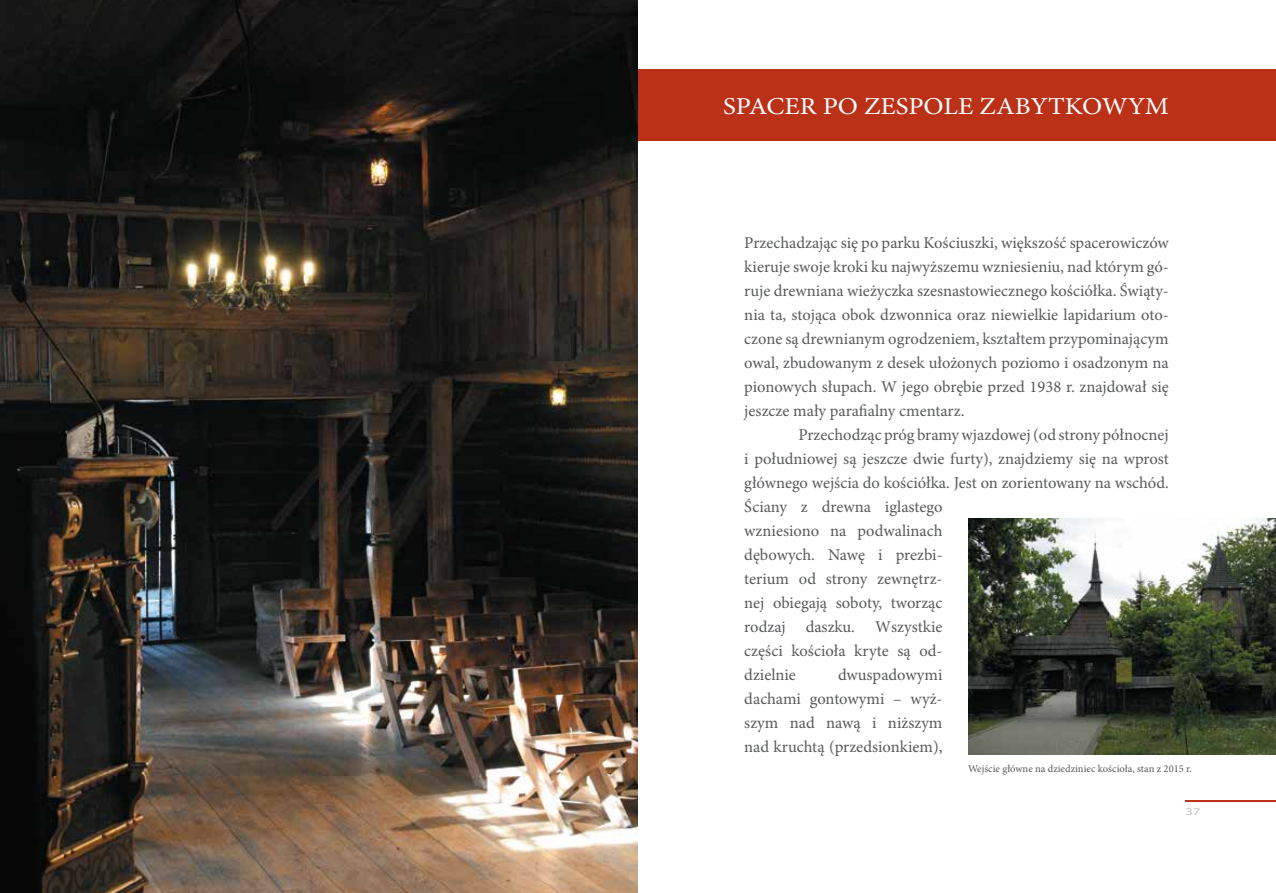
<style>
.page{position:relative;width:1276px;height:893px;background:#fff}
.page>*{position:absolute;margin:0;border:0;box-sizing:border-box;transform-origin:0 0}
.t1{font:24.3px "Minion Pro";color:#fff;scale:1.11 1}
.t2{font:16.5px/24px "Minion Pro";color:#58595b;text-align:justify}
.t3{font:10.5px "Minion Pro";color:#58595b}
.t4{font:9px "Verdana";color:#bcbec0;scale:1.33 1}
</style>
<div class="page">
<hr style="left:1185px;top:800px;width:91px;height:2px;background:#ba3118">
<div style="left:638px;top:69px;width:638px;height:71px;background:#ba3118"></div>
<img style="left:968px;top:518px;width:308px;height:236px">
<img style="left:0;top:0;width:638px;height:893px">
<h1 class="t1" style="left:723px;top:90px;width:403px">SPACER PO ZESPOLE ZABYTKOWYM</h1>
<p class="t2" style="left:744px;top:231px;width:426px">Przechadzając się po parku Kościuszki, większość spacerowiczów kieruje swoje kroki ku najwyższemu wzniesieniu, nad którym gó&shy;ruje drewniana wieżyczka szesnastowiecznego kościółka. Świąty&shy;nia ta, stojąca obok dzwonnica oraz niewielkie lapidarium oto&shy;czone są drewnianym ogrodzeniem, kształtem przypominającym owal, zbudowanym z desek ułożonych poziomo i osadzonym na pionowych słupach. W jego obrębie przed 1938 r. znajdował się jeszcze mały parafialny cmentarz.</p>
<p class="t2" style="left:744px;top:423px;width:426px;text-align:left;text-indent:54px">Przechodząc próg bramy wjazdowej (od strony północnej i południowej są jeszcze dwie furty), znajdziemy się na wprost głównego wejścia do kościółka. Jest on zorientowany na wschód.<br>Ściany z drewna iglastego<br>wzniesiono na podwalinach<br>dębowych. Nawę i prezbi-<br>terium od strony zewnętrz-<br>nej obiegają soboty, tworząc<br>rodzaj daszku. Wszystkie<br>części kościoła kryte są od-<br>dzielnie</p>
<p class="t2" style="left:744px;top:663px;width:200px;text-indent:94px">dwuspadowymi dachami gontowymi – wyż&shy;szym nad nawą i niższym nad kruchtą (przedsionkiem),</p>
<p class="t3" style="left:968px;top:762px;width:225px">Wejście główne na dziedziniec kościoła, stan z 2015 r.</p>
<p class="t4" style="left:1185px;top:806px;width:13px">37</p>
</div>
